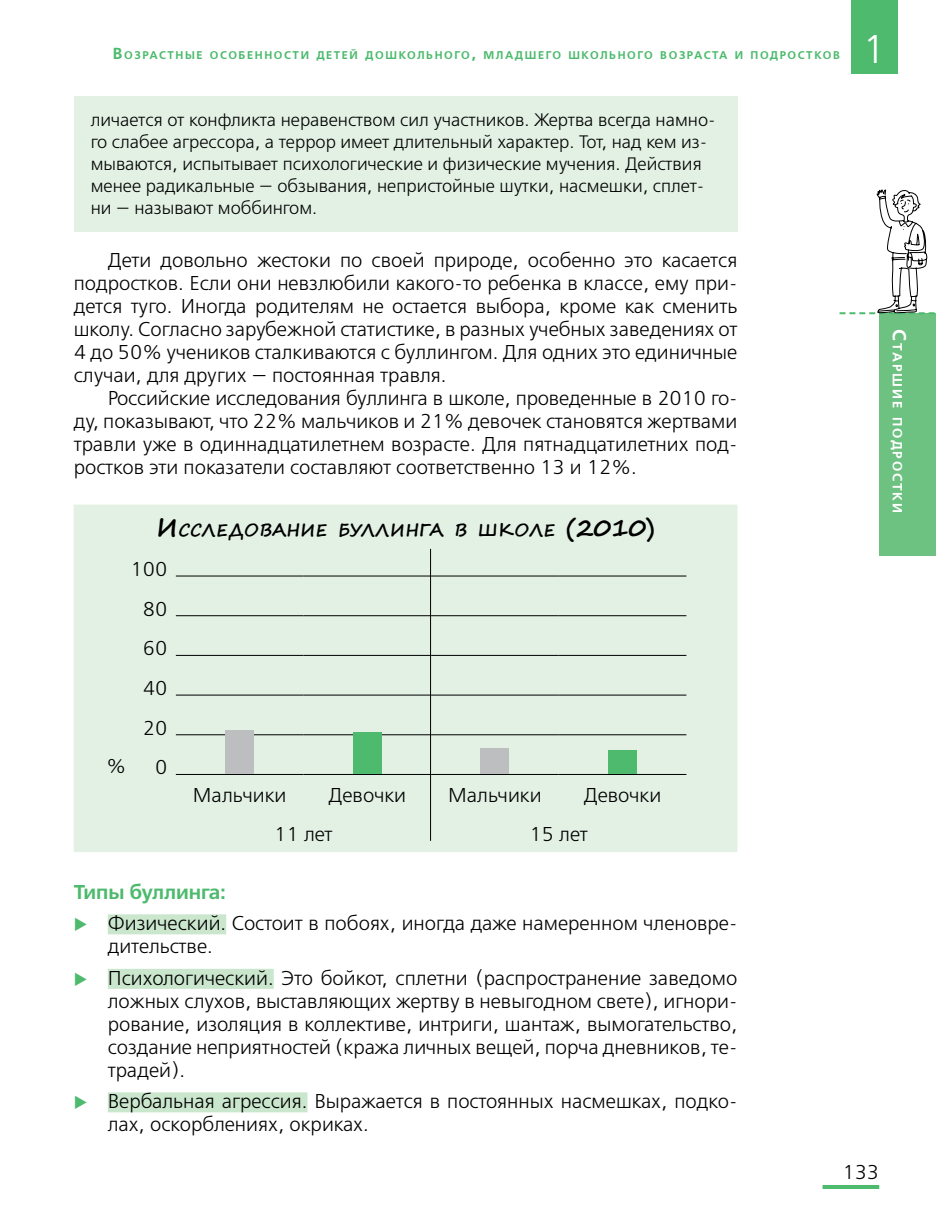
<style>
.page{position:relative;width:936px;height:1219px;background:#fff}
.page>*{position:absolute;margin:0;border:0;box-sizing:border-box;transform-origin:0 0}
.t1{font:300 40px "Free Set";color:#fff}
.t2{font:300 20px/23px "Free Set";color:#000;text-align:justify}
.t3{font:600 20px "Free Set";color:#4dba6d}
.t4{font:300 18px/22px "Free Set";color:#000}
.t5{font:700 16.8px "Segoe Print";color:#000}
.t6{font:600 13.4px "Free Set";letter-spacing:.145em;color:#fff}
.t7{font:600 11.2px "Free Set";letter-spacing:.145em;color:#4dba6d}
.s1{font-size:16px}
.s2{font-size:24px}
.s3{font-size:19px}
</style>
<div class="page">
<div style="left:879px;top:313px;width:56px;height:243px;background:#6dc281"></div>
<div style="left:850px;top:0;width:47px;height:74px;background:#4dba6d"></div>
<hr style="left:822px;top:1185px;width:57px;height:4px;background:#4dba6d">
<svg style="left:839px;top:189px;width:96px;height:125px"></svg>
<div style="left:108px;top:914px;width:118px;height:20px;background:#cae6cd"></div>
<div style="left:108px;top:969px;width:166px;height:20px;background:#cae6cd"></div>
<div style="left:108px;top:1092px;width:199px;height:20px;background:#cae6cd"></div>
<div style="left:74px;top:96px;width:663px;height:136px;background:#e3f1e4"></div>
<div style="left:74px;top:505px;width:663px;height:347px;background:#e3f1e4"></div>
<hr style="left:176px;top:575px;width:127px;height:1px;background:#000">
<hr style="left:303px;top:575px;width:128px;height:1px;background:#000">
<hr style="left:431px;top:575px;width:127px;height:1px;background:#000">
<hr style="left:558px;top:575px;width:128px;height:1px;background:#000">
<hr style="left:176px;top:615px;width:127px;height:1px;background:#000">
<hr style="left:303px;top:615px;width:128px;height:1px;background:#000">
<hr style="left:431px;top:615px;width:127px;height:1px;background:#000">
<hr style="left:558px;top:615px;width:128px;height:1px;background:#000">
<hr style="left:176px;top:655px;width:127px;height:1px;background:#000">
<hr style="left:303px;top:655px;width:128px;height:1px;background:#000">
<hr style="left:431px;top:655px;width:127px;height:1px;background:#000">
<hr style="left:558px;top:655px;width:128px;height:1px;background:#000">
<hr style="left:176px;top:695px;width:127px;height:1px;background:#000">
<hr style="left:303px;top:695px;width:128px;height:1px;background:#000">
<hr style="left:431px;top:695px;width:127px;height:1px;background:#000">
<hr style="left:558px;top:695px;width:128px;height:1px;background:#000">
<hr style="left:176px;top:734px;width:127px;height:1px;background:#000">
<hr style="left:303px;top:734px;width:128px;height:1px;background:#000">
<hr style="left:431px;top:734px;width:127px;height:1px;background:#000">
<hr style="left:558px;top:734px;width:128px;height:1px;background:#000">
<hr style="left:176px;top:774px;width:127px;height:1px;background:#000">
<hr style="left:303px;top:774px;width:128px;height:1px;background:#000">
<hr style="left:431px;top:774px;width:127px;height:1px;background:#000">
<hr style="left:558px;top:774px;width:128px;height:1px;background:#000">
<div style="left:225px;top:730px;width:29px;height:44px;background:#bcbec0"></div>
<div style="left:353px;top:732px;width:28px;height:42px;background:#4dba6d"></div>
<div style="left:480px;top:748px;width:29px;height:26px;background:#bcbec0"></div>
<div style="left:608px;top:750px;width:28px;height:24px;background:#4dba6d"></div>
<hr style="left:430px;top:549px;width:1px;height:292px;background:#000">
<p class="t7" style="left:113px;top:49px;width:727px"><span class="s1">В</span>озрастные особенности детей дошкольного<span class="s1">,</span> младшего школьного возраста и подростков</p>
<h1 class="t1" style="left:861px;top:26px;width:26px">1</h1>
<p class="t4" style="left:91px;top:109px;width:626px">личается от конфликта неравенством сил участников. Жертва всегда намно&shy;го слабее агрессора, а террор имеет длительный характер. Тот, над кем из&shy;мываются, испытывает психологические и физические мучения. Действия менее радикальные — обзывания, непристойные шутки, насмешки, сплет&shy;ни — называют моббингом.</p>
<p class="t2" style="left:74px;top:249px;width:665px;text-indent:34px">Дети довольно жестоки по своей природе, особенно это касается подростков. Если они невзлюбили какого-то ребенка в классе, ему при&shy;дется туго. Иногда родителям не остается выбора, кроме как сменить школу. Согласно зарубежной статистике, в разных учебных заведениях от 4 до 50% учеников сталкиваются с буллингом. Для одних это единичные случаи, для других — постоянная травля.</p>
<p class="t2" style="left:74px;top:387px;width:665px;text-indent:34px">Российские исследования буллинга в школе, проведенные в 2010 го&shy;ду, показывают, что 22% мальчиков и 21% девочек становятся жертвами травли уже в одиннадцатилетнем возрасте. Для пятнадцатилетних под&shy;ростков эти показатели составляют соответственно 13 и 12%.</p>
<p class="t2" style="left:106px;top:755px;width:21px">%</p>
<p class="t5" style="left:156px;top:515px;width:500px"><span class="s2">И</span> сследование буллинга в школе <span class="s2">(2010)</span></p>
<p class="t2" style="left:130px;top:550px;width:38px;line-height:39.6px;text-align:right">100<br>80<br>60<br>40<br>20<br>0</p>
<p class="t2" style="left:193px;top:784px;width:95px">Мальчики</p>
<p class="t2" style="left:328px;top:784px;width:79px">Девочки</p>
<p class="t2" style="left:448px;top:784px;width:95px">Мальчики</p>
<p class="t2" style="left:583px;top:784px;width:79px">Девочки</p>
<p class="t2" style="left:274px;top:823px;width:60px">11 лет</p>
<p class="t2" style="left:529px;top:823px;width:60px">15 лет</p>
<p class="t3" style="left:74px;top:880px;width:153px">Типы буллинга:</p>
<p class="t2" style="left:108px;top:912px;width:631px">Физический. Состоит в побоях, иногда даже намеренном членовре&shy;дительстве.</p>
<p class="t2" style="left:108px;top:967px;width:631px">Психологический. Это бойкот, сплетни (распространение заведомо ложных слухов, выставляющих жертву в невыгодном свете), игнори&shy;рование, изоляция в коллективе, интриги, шантаж, вымогательство, создание неприятностей (кража личных вещей, порча дневников, те&shy;традей).</p>
<p class="t2" style="left:108px;top:1090px;width:631px">Вербальная агрессия. Выражается в постоянных насмешках, подко&shy;лах, оскорблениях, окриках.</p>
<p class="t6" style="left:905px;top:329px;width:185px;rotate:90deg"><span class="s3">С</span>таршие подростки</p>
<p class="t2" style="left:842px;top:1161px;width:38px">133</p>
</div>
